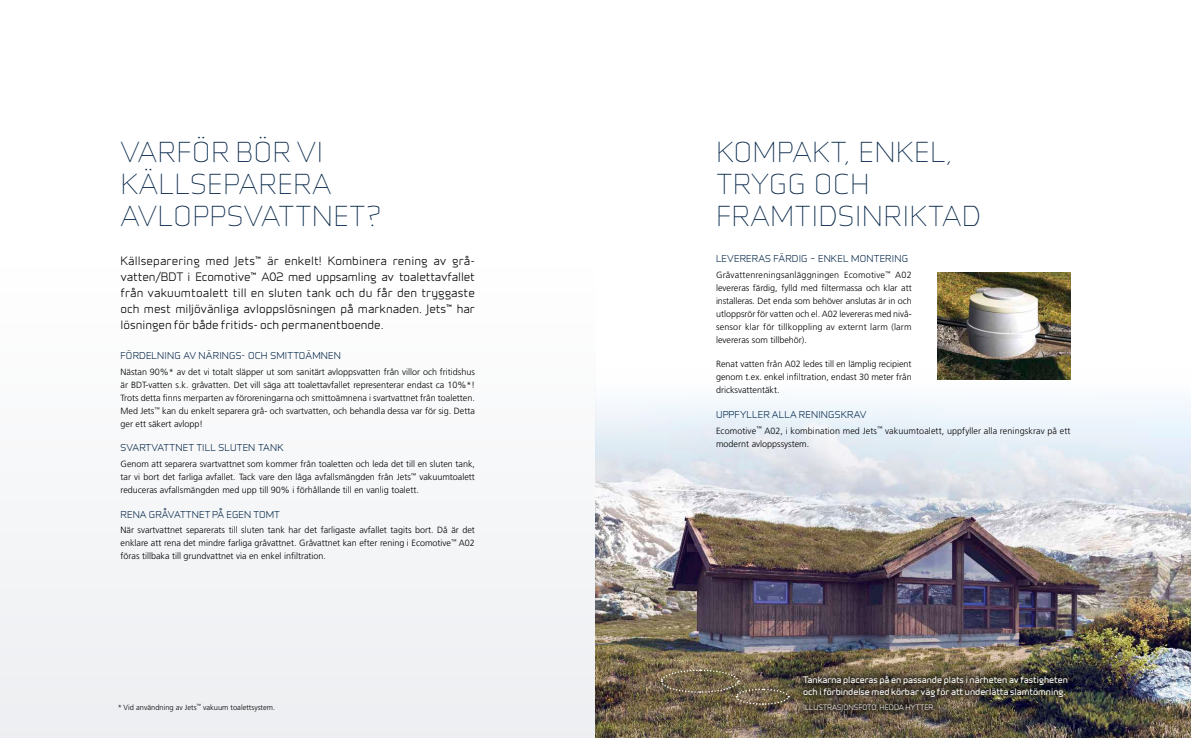
<style>
.page{position:relative;width:1191px;height:738px;background:#fff}
.page>*{position:absolute;margin:0;border:0;box-sizing:border-box;transform-origin:0 0}
.t1{font:300 26px/32px "Infinity";letter-spacing:.01em;color:#002346}
.t2{font:500 11px/16px "Infinity";color:#000;text-align:justify}
.t3{font:300 9px/13px "Frutiger";color:#000;text-align:justify}
.t4{font:500 9px "Infinity";letter-spacing:.02em;color:#002346}
.t5{font:700 8.5px/12px "Infinity";color:#fff}
.t6{font:300 7.5px "Frutiger";color:#000}
.t7{font:500 7px "Infinity";color:#fff}
</style>
<div class="page">
<div style="left:0;top:0;width:595px;height:737px;background:linear-gradient(to right,#f9fafa,#f9fafa)"></div>
<img style="left:595px;top:369px;width:596px;height:368px">
<img style="left:660px;top:668px;width:130px;height:37px">
<img style="left:937px;top:272px;width:133px;height:107px">
<div style="left:796px;top:667px;width:279px;height:51px;background:#000;opacity:.75"></div>
<h1 class="t1" style="left:120px;top:135px;width:262px">VARFÖR BÖR VI<br>KÄLLSEPARERA<br>AVLOPPSVATTNET?</h1>
<p class="t2" style="left:120px;top:252px;width:356px">Källseparering med Jets™ är enkelt! Kombinera rening av grå&shy;vatten/BDT i Ecomotive™ A02 med uppsamling av toalettavfallet från vakuumtoalett till en sluten tank och du får den tryggaste och mest miljövänliga avloppslösningen på marknaden. Jets™ har lösningen för både fritids- och permanentboende.</p>
<p class="t4" style="left:120px;top:349px;width:222px">FÖRDELNING AV NÄRINGS- OCH SMITTOÄMNEN</p>
<p class="t3" style="left:120px;top:365px;width:356px">Nästan 90%* av det vi totalt släpper ut som sanitärt avloppsvatten från villor och fritidshus är BDT-vatten s.k. gråvatten. Det vill säga att toalettavfallet representerar endast ca 10%*!<br>Trots detta finns merparten av föroreningarna och smittoämnena i svartvattnet från toaletten.<br>Med Jets<sup>™</sup> kan du enkelt separera grå- och svartvatten, och behandla dessa var för sig. Detta ger ett säkert avlopp!</p>
<p class="t4" style="left:120px;top:441px;width:165px">SVARTVATTNET TILL SLUTEN TANK</p>
<p class="t3" style="left:120px;top:457px;width:356px">Genom att separera svartvattnet som kommer från toaletten och leda det till en sluten tank, tar vi bort det farliga avfallet. Tack vare den låga avfallsmängden från Jets<sup>™</sup> vakuumtoalett reduceras avfallsmängden med upp till 90% i förhållande till en vanlig toalett.</p>
<p class="t4" style="left:120px;top:507px;width:161px">RENA GRÅVATTNET PÅ EGEN TOMT</p>
<p class="t3" style="left:120px;top:523px;width:356px">När svartvattnet separerats till sluten tank har det farligaste avfallet tagits bort. Då är det enklare att rena det mindre farliga gråvattnet. Gråvattnet kan efter rening i Ecomotive<sup>™</sup> A02 föras tillbaka till grundvattnet via en enkel infiltration.</p>
<p class="t6" style="left:118px;top:702px;width:159px">* Vid användning av Jets<sup>™</sup> vakuum toalettsystem.</p>
<h1 class="t1" style="left:716px;top:135px;width:266px">KOMPAKT, ENKEL,<br>TRYGG OCH<br>FRAMTIDSINRIKTAD</h1>
<p class="t4" style="left:716px;top:252px;width:193px">LEVERERAS FÄRDIG - ENKEL MONTERING</p>
<p class="t3" style="left:716px;top:268px;width:197px">Gråvattenreningsanläggningen Ecomotive<sup>™</sup> A02 levereras färdig, fylld med filtermassa och klar att installeras. Det enda som behöver anslutas är in och utloppsrör för vatten och el. A02 levereras med nivå&shy;sensor klar för tillkoppling av externt larm (larm levereras som tillbehör).</p>
<p class="t3" style="left:716px;top:357px;width:197px">Renat vatten från A02 ledes till en lämplig recipient genom t.ex. enkel infiltration, endast 30 meter från dricksvattentäkt.</p>
<p class="t4" style="left:716px;top:407px;width:152px">UPPFYLLER ALLA RENINGSKRAV</p>
<p class="t3" style="left:716px;top:424px;width:356px">Ecomotive<sup>™</sup> A02, i kombination med Jets<sup>™</sup> vakuumtoalett, uppfyller alla reningskrav på ett modernt avloppssystem.</p>
<p class="t5" style="left:803px;top:672px;width:266px">Tankarna placeras på en passande plats i närheten av fastigheten och i förbindelse med körbar väg för att underlätta slamtömning.</p>
<p class="t7" style="left:803px;top:701px;width:134px">ILLUSTRASJONSFOTO: HEDDA HYTTER.</p>
</div>
